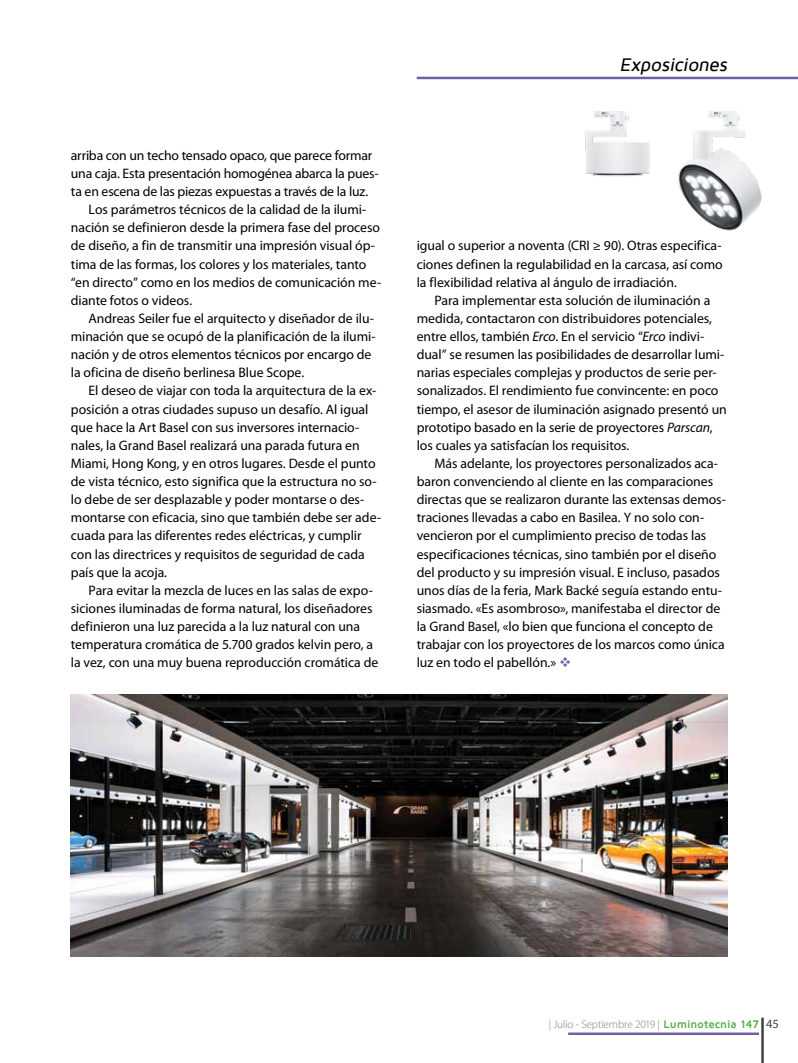
<style>
.page{position:relative;width:798px;height:1063px;background:#fff}
.page>*{position:absolute;margin:0;border:0;box-sizing:border-box;transform-origin:0 0}
.t1{font:italic 500 18.75px "Maven Pro";color:#000}
.t2{font:13.75px/18.1px "Myriad Pro";letter-spacing:-.005em;color:#000}
.t3{font:300 11.25px "Myriad Pro";letter-spacing:-.01em;color:#808285}
.s1{font-style:italic}
.s2{color:#725fa3}
.s3{font-family:"Maven Pro";font-weight:700;color:#55b047}
.s4{font-weight:400;font-size:12.5px;color:#414042}
</style>
<div class="page">
<hr style="left:761px;top:1018px;width:2px;height:45px;background:#414042">
<hr style="left:416px;top:77px;width:381px;height:2px;background:#725fa3">
<hr style="left:568px;top:1033px;width:190px;height:2px;background:#725fa3">
<img style="left:71px;top:695px;width:655px;height:262px">
<img style="left:585px;top:112px;width:177px;height:119px">
<p class="t2" style="left:71px;top:146px;width:303px">arriba con un techo tensado opaco, que parece formar</p>
<p class="t2" style="left:71px;top:165px;width:309px">una caja. Esta presentación homogénea abarca la pues-</p>
<p class="t2" style="left:71px;top:183px;width:299px">ta en escena de las piezas expuestas a través de la luz.</p>
<p class="t2" style="left:89px;top:201px;width:279px">Los parámetros técnicos de la calidad de la ilumi-</p>
<p class="t2" style="left:71px;top:219px;width:310px">nación se definieron desde la primera fase del proceso</p>
<p class="t2" style="left:71px;top:237px;width:305px">de diseño, a fin de transmitir una impresión visual óp-</p>
<p class="t2" style="left:71px;top:255px;width:297px">tima de las formas, los colores y los materiales, tanto</p>
<p class="t2" style="left:71px;top:273px;width:312px">“en directo” como en los medios de comunicación me-</p>
<p class="t2" style="left:71px;top:291px;width:123px">diante fotos o videos.</p>
<p class="t2" style="left:89px;top:310px;width:287px">Andreas Seiler fue el arquitecto y diseñador de ilu-</p>
<p class="t2" style="left:71px;top:328px;width:306px">minación que se ocupó de la planificación de la ilumi-</p>
<p class="t2" style="left:71px;top:346px;width:302px">nación y de otros elementos técnicos por encargo de</p>
<p class="t2" style="left:71px;top:364px;width:235px">la oficina de diseño berlinesa Blue Scope.</p>
<p class="t2" style="left:89px;top:382px;width:289px">El deseo de viajar con toda la arquitectura de la ex-</p>
<p class="t2" style="left:71px;top:400px;width:299px">posición a otras ciudades supuso un desafío. Al igual</p>
<p class="t2" style="left:71px;top:418px;width:290px">que hace la Art Basel con sus inversores internacio-</p>
<p class="t2" style="left:71px;top:436px;width:290px">nales, la Grand Basel realizará una parada futura en</p>
<p class="t2" style="left:71px;top:455px;width:306px">Miami, Hong Kong, y en otros lugares. Desde el punto</p>
<p class="t2" style="left:71px;top:473px;width:307px">de vista técnico, esto significa que la estructura no so-</p>
<p class="t2" style="left:71px;top:491px;width:295px">lo debe de ser desplazable y poder montarse o des-</p>
<p class="t2" style="left:71px;top:509px;width:312px">montarse con eficacia, sino que también debe ser ade-</p>
<p class="t2" style="left:71px;top:527px;width:292px">cuada para las diferentes redes eléctricas, y cumplir</p>
<p class="t2" style="left:71px;top:545px;width:295px">con las directrices y requisitos de seguridad de cada</p>
<p class="t2" style="left:71px;top:563px;width:98px">país que la acoja.</p>
<p class="t2" style="left:89px;top:581px;width:286px">Para evitar la mezcla de luces en las salas de expo-</p>
<p class="t2" style="left:71px;top:600px;width:303px">siciones iluminadas de forma natural, los diseñadores</p>
<p class="t2" style="left:71px;top:618px;width:290px">definieron una luz parecida a la luz natural con una</p>
<p class="t2" style="left:71px;top:636px;width:304px">temperatura cromática de 5.700 grados kelvin pero, a</p>
<p class="t2" style="left:71px;top:654px;width:309px">la vez, con una muy buena reproducción cromática de</p>
<h1 class="t1" style="left:619px;top:55px;width:112px">Exposiciones</h1>
<p class="t2" style="left:416px;top:237px;width:307px;text-align:justify">igual o superior a noventa (CRI ≥ 90). Otras especifica&shy;ciones definen la regulabilidad en la carcasa, así como la flexibilidad relativa al ángulo de irradiación.</p>
<p class="t2" style="left:416px;top:291px;width:311px;text-indent:18px">Para implementar esta solución de iluminación a medida, contactaron con distribuidores potenciales, entre ellos, también <span class="s1">Erco</span>. En el servicio “<span class="s1">Erco</span> indivi&shy;dual” se resumen las posibilidades de desarrollar lumi&shy;narias especiales complejas y productos de serie per&shy;sonalizados. El rendimiento fue convincente: en poco tiempo, el asesor de iluminación asignado presentó un prototipo basado en la serie de proyectores <span class="s1">Parscan</span>, los cuales ya satisfacían los requisitos.</p>
<p class="t2" style="left:416px;top:455px;width:310px;text-indent:18px">Más adelante, los proyectores personalizados aca&shy;baron convenciendo al cliente en las comparaciones directas que se realizaron durante las extensas demos&shy;traciones llevadas a cabo en Basilea. Y no solo con&shy;vencieron por el cumplimiento preciso de todas las especificaciones técnicas, sino también por el diseño del producto y su impresión visual. E incluso, pasados unos días de la feria, Mark Backé seguía estando entu&shy;siasmado. «Es asombroso», manifestaba el director de la Grand Basel, «lo bien que funciona el concepto de trabajar con los proyectores de los marcos como única luz en todo el pabellón.» <span class="s2">❖</span></p>
<p class="t3" style="left:548px;top:1018px;width:231px">| Julio - Septiembre 2019 | <span class="s3">Luminotecnia 147</span> <span class="s4">45</span></p>
</div>
